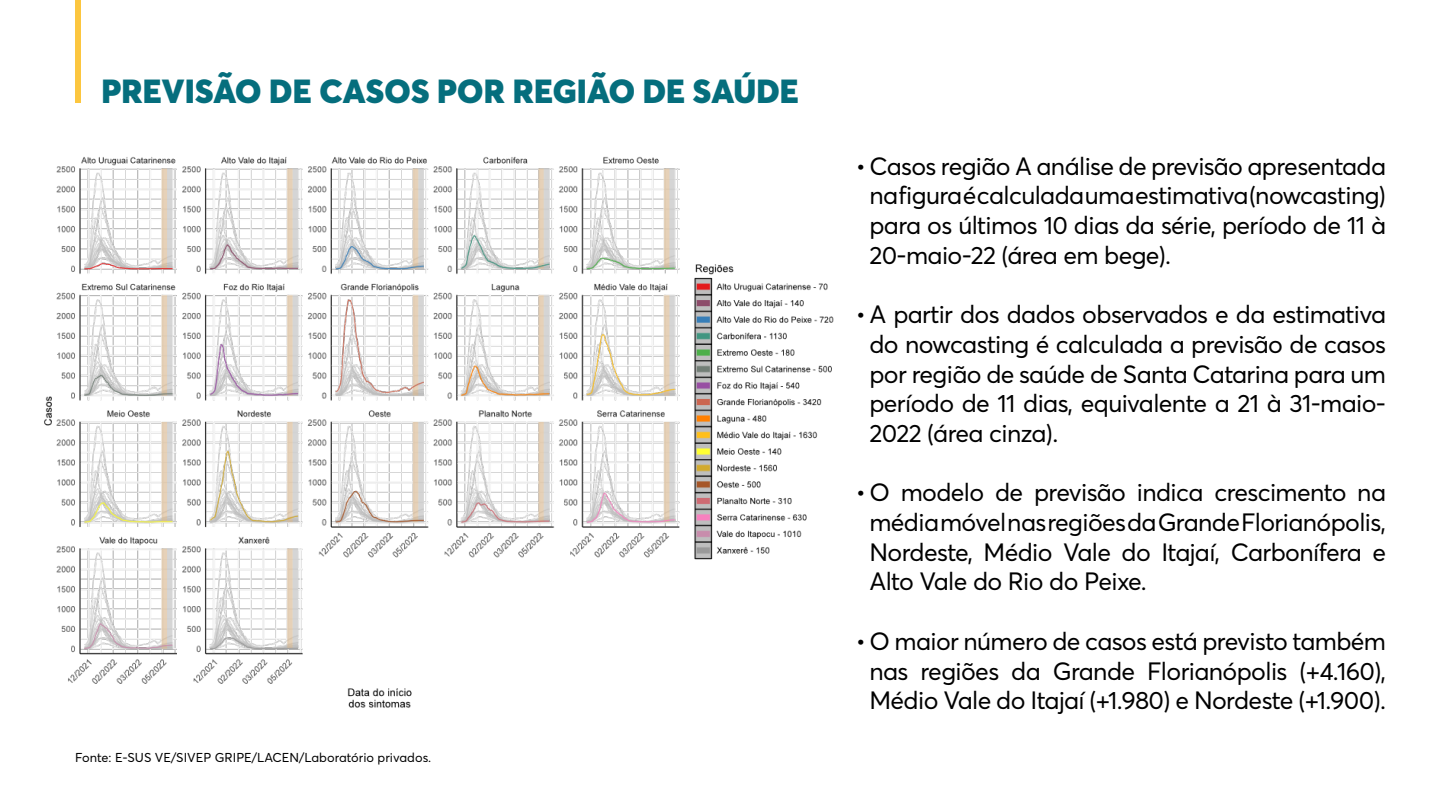
<style>
.page{position:relative;width:1440px;height:810px;background:#fff}
.page>*{position:absolute;margin:0;border:0;box-sizing:border-box;transform-origin:0 0}
.t1{font:900 33px "Averta";letter-spacing:.005em;color:#056e7d}
.t2{font:24.75px/29.7px "Averta";letter-spacing:-.025em;color:#000;text-align:justify}
.t3{font:12.75px "Averta";color:#000}
</style>
<div class="page">
<div style="left:75px;top:0;width:6px;height:102px;background:#fcc63f"></div>
<img style="left:44px;top:156px;width:790px;height:552px">
<h1 class="t1" style="left:101px;top:70px;width:699px">PREVISÃO DE CASOS POR REGIÃO DE SAÚDE</h1>
<p class="t3" style="left:75px;top:750px;width:357px">Fonte: E-SUS VE/SIVEP GRIPE/LACEN/Laboratório privados.</p>
<p class="t2" style="left:869px;top:151px;width:518px;text-indent:-13px">• Casos região A análise de previsão apresentada na figura é calculada uma estimativa (nowcasting) para os últimos 10 dias da série, período de 11 à 20-maio-22 (área em bege).</p>
<p class="t2" style="left:869px;top:299px;width:518px;text-indent:-13px">• A partir dos dados observados e da estimativa do nowcasting é calculada a previsão de casos por região de saúde de Santa Catarina para um período de 11 dias, equivalente a 21 à 31-maio-2022 (área cinza).</p>
<p class="t2" style="left:869px;top:478px;width:518px;text-indent:-13px">• O modelo de previsão indica crescimento na média móvel nas regiões da Grande Florianópolis, Nordeste, Médio Vale do Itajaí, Carbonífera e Alto Vale do Rio do Peixe.</p>
<p class="t2" style="left:856px;top:626px;width:532px;text-align:center">• O maior número de casos está previsto também nas regiões da Grande Florianópolis (+4.160),<br>Médio Vale do Itajaí (+1.980) e Nordeste (+1.900).</p>
</div>
